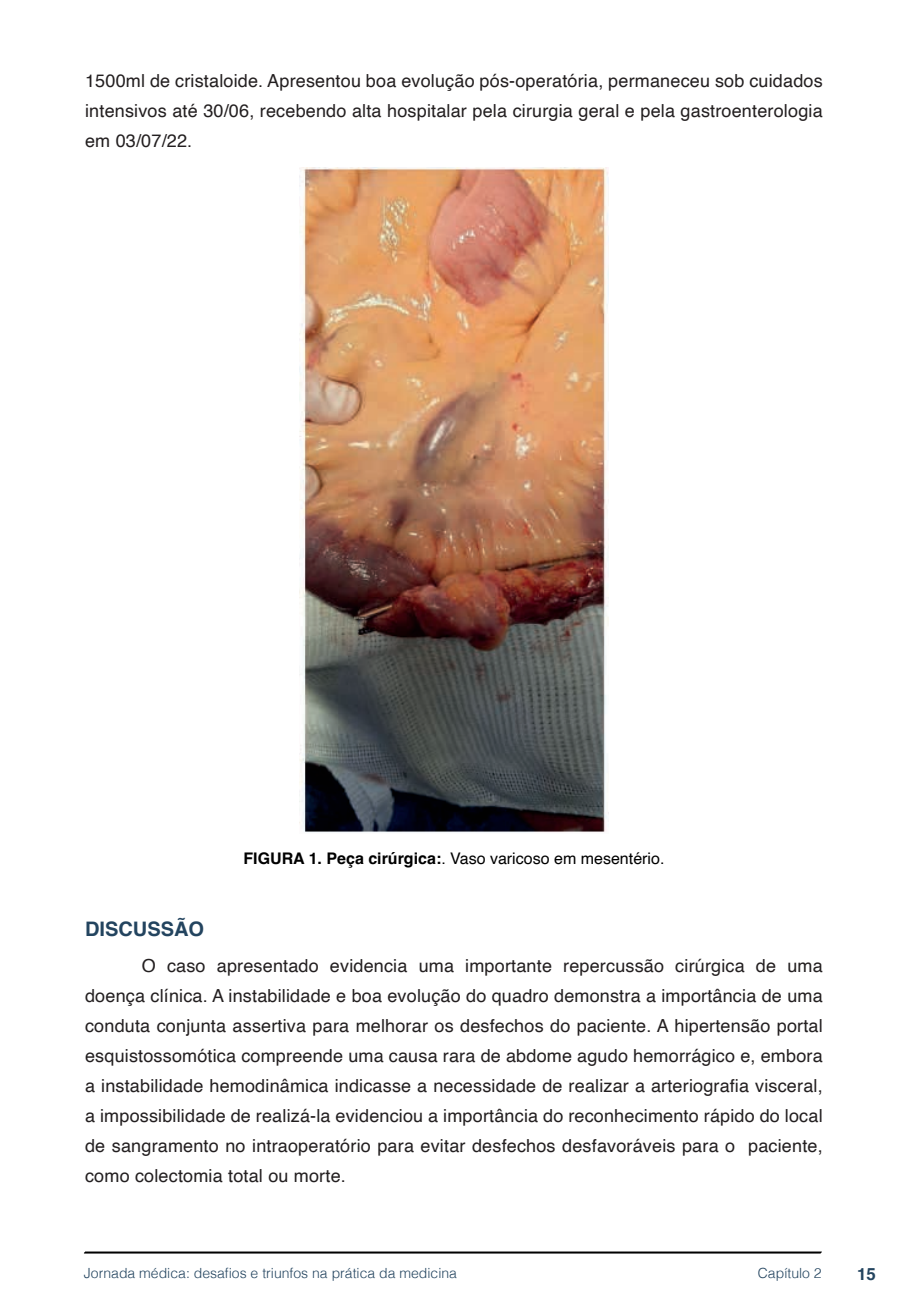
<style>
.page{position:relative;width:908px;height:1304px;background:#fff}
.page>*{position:absolute;margin:0;border:0;box-sizing:border-box;transform-origin:0 0}
.t1{font:700 20px "Helvetica";color:#23445f}
.t2{font:18px/30px "Helvetica";letter-spacing:.01em;color:#231f20;text-align:justify}
.t3{font:700 16.8px "Helvetica";color:#23445f}
.t4{font:16px "Helvetica";color:#000}
.t5{font:300 14px "Helvetica";color:#23445f}
.s1{font-weight:700}
</style>
<div class="page">
<svg style="left:84px;top:1251px;width:737px;height:3px;background:#515151"></svg>
<img style="left:299px;top:167px;width:309px;height:666px">
<p class="t2" style="left:85px;top:66px;width:738px">1500ml de cristaloide. Apresentou boa evolução pós-operatória, permaneceu sob cuidados intensivos até 30/06, recebendo alta hospitalar pela cirurgia geral e pela gastroenterologia em 03/07/22.</p>
<p class="t4" style="left:243px;top:846px;width:422px"><span class="s1">FIGURA 1. Peça cirúrgica:</span>. Vaso varicoso em mesentério.</p>
<p class="t1" style="left:85px;top:917px;width:120px">DISCUSSÃO</p>
<p class="t2" style="left:85px;top:951px;width:738px;text-indent:57px">O caso apresentado evidencia uma importante repercussão cirúrgica de uma doença clínica. A instabilidade e boa evolução do quadro demonstra a importância de uma conduta conjunta assertiva para melhorar os desfechos do paciente. A hipertensão portal esquistossomótica compreende uma causa rara de abdome agudo hemorrágico e, embora a instabilidade hemodinâmica indicasse a necessidade de realizar a arteriografia visceral, a impossibilidade de realizá-la evidenciou a importância do reconhecimento rápido do local de sangramento no intraoperatório para evitar desfechos desfavoráveis para o paciente, como colectomia total ou morte.</p>
<p class="t5" style="left:84px;top:1261px;width:374px">Jornada médica: desafios e triunfos na prática da medicina</p>
<p class="t5" style="left:757px;top:1261px;width:65px">Capítulo 2</p>
<p class="t3" style="left:856px;top:1264px;width:20px">15</p>
</div>
